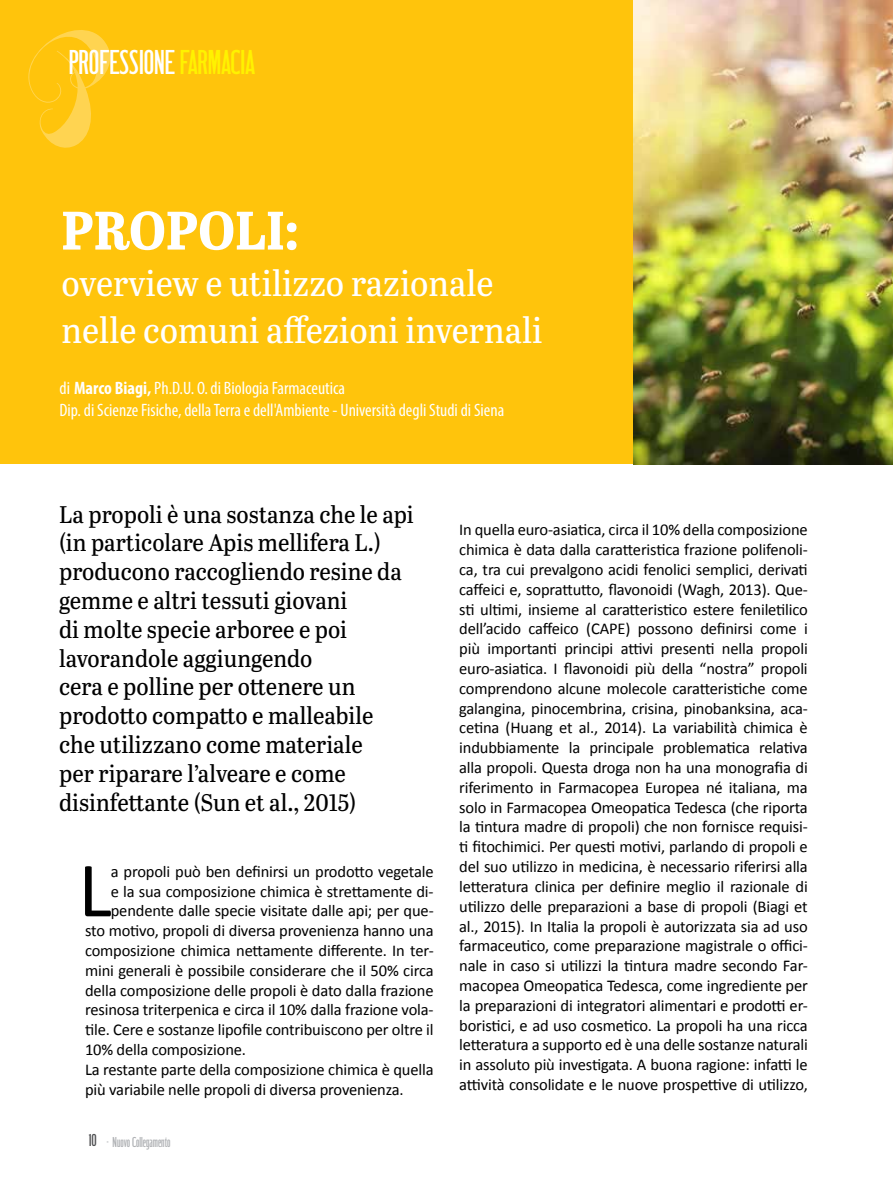
<style>
.page{position:relative;width:893px;height:1191px;background:#fff}
.page>*{position:absolute;margin:0;border:0;box-sizing:border-box;transform-origin:0 0}
.t1{font:78.9px "Calibri";color:#000}
.t2{font:700 54px "Abril Titling Nar";color:#fff}
.t3{font:36px/46.5px "Abril Titling Nar";color:#fff}
.t4{font:36px "HWT Unit Gothic 721";color:#fff}
.t5{font:24px/28.8px "Abril Titling Nar";color:#000}
.t6{font:condensed 18px/21.6px "Myriad Pro";color:#fff}
.t7{font:16.5px/19.8px "Calibri";letter-spacing:-.01em;color:#000;text-align:justify}
.t8{font:15px "HWT Unit Gothic 721";color:#afb1b4}
.s1{color:#fff200}
.s2{font-weight:700}
.s3{font-size:18px;color:#515254}
</style>
<div class="page">
<div style="left:0;top:0;width:893px;height:464px;background:#ffc40c"></div>
<img style="left:633px;top:0;width:260px;height:464px">
<h3 class="t4" style="left:69px;top:40px;width:188px">PROFESSIONE<span class="s1">FARMACIA</span></h3>
<h2 class="t2" style="left:62px;top:191px;width:239px">PROPOLI:</h2>
<h3 class="t3" style="left:62px;top:258px;width:482px">overview e utilizzo razionale nelle comuni affezioni invernali</h3>
<p class="t6" style="left:60px;top:377px;width:446px">di <span class="s2">Marco Biagi,</span> Ph.D.U. O. di Biologia Farmaceutica<br>Dip. di Scienze Fisiche, della Terra e dell'Ambiente - Università degli Studi di Siena</p>
<p class="t5" style="left:59px;top:498px;width:356px">La propoli è una sostanza che le api (in particolare Apis mellifera L.) producono raccogliendo resine da gemme e altri tessuti giovani<br>di molte specie arboree e poi lavorandole aggiungendo<br>cera e polline per ottenere un prodotto compatto e malleabile che utilizzano come materiale<br>per riparare l’alveare e come disinfettante (Sun et al., 2015)</p>
<h1 class="t1" style="left:78px;top:840px;width:35px">L</h1>
<p class="t7" style="left:111px;top:861px;width:324px">a propoli può ben definirsi un prodotto vegetale</p>
<p class="t7" style="left:111px;top:881px;width:324px">e la sua composizione chimica è strettamente di-</p>
<p class="t7" style="left:111px;top:901px;width:324px">pendente dalle specie visitate dalle api; per que-</p>
<p class="t7" style="left:85px;top:920px;width:350px">sto motivo, propoli di diversa provenienza hanno una</p>
<p class="t7" style="left:85px;top:940px;width:350px">composizione chimica nettamente differente. In ter-</p>
<p class="t7" style="left:85px;top:960px;width:350px">mini generali è possibile considerare che il 50% circa</p>
<p class="t7" style="left:85px;top:980px;width:350px">della composizione delle propoli è dato dalla frazione</p>
<p class="t7" style="left:85px;top:1000px;width:350px">resinosa triterpenica e circa il 10% dalla frazione vola-</p>
<p class="t7" style="left:85px;top:1019px;width:350px">tile. Cere e sostanze lipofile contribuiscono per oltre il</p>
<p class="t7" style="left:85px;top:1039px;width:163px">10% della composizione.</p>
<p class="t7" style="left:85px;top:1059px;width:350px">La restante parte della composizione chimica è quella</p>
<p class="t7" style="left:85px;top:1079px;width:320px">più variabile nelle propoli di diversa provenienza.</p>
<p class="t8" style="left:89px;top:1132px;width:83px"><span class="s3">10</span> - Nuovo Collegamento</p>
<p class="t7" style="left:459px;top:520px;width:350px">In quella euro-asiatica, circa il 10% della composizione chimica è data dalla caratteristica frazione polifenoli&shy;ca, tra cui prevalgono acidi fenolici semplici, derivati caffeici e, soprattutto, flavonoidi (Wagh, 2013). Que&shy;sti ultimi, insieme al caratteristico estere feniletilico dell’acido caffeico (CAPE) possono definirsi come i più importanti principi attivi presenti nella propoli euro-asiatica. I flavonoidi più della “nostra” propoli comprendono alcune molecole caratteristiche come galangina, pinocembrina, crisina, pinobanksina, aca&shy;cetina (Huang et al., 2014). La variabilità chimica è indubbiamente la principale problematica relativa alla propoli. Questa droga non ha una monografia di riferimento in Farmacopea Europea né italiana, ma solo in Farmacopea Omeopatica Tedesca (che riporta la tintura madre di propoli) che non fornisce requisi&shy;ti fitochimici. Per questi motivi, parlando di propoli e del suo utilizzo in medicina, è necessario riferirsi alla letteratura clinica per definire meglio il razionale di utilizzo delle preparazioni a base di propoli (Biagi et al., 2015). In Italia la propoli è autorizzata sia ad uso farmaceutico, come preparazione magistrale o offici&shy;nale in caso si utilizzi la tintura madre secondo Far&shy;macopea Omeopatica Tedesca, come ingrediente per la preparazioni di integratori alimentari e prodotti er&shy;boristici, e ad uso cosmetico. La propoli ha una ricca letteratura a supporto ed è una delle sostanze naturali in assoluto più investigata. A buona ragione: infatti le attività consolidate e le nuove prospettive di utilizzo,</p>
</div>
